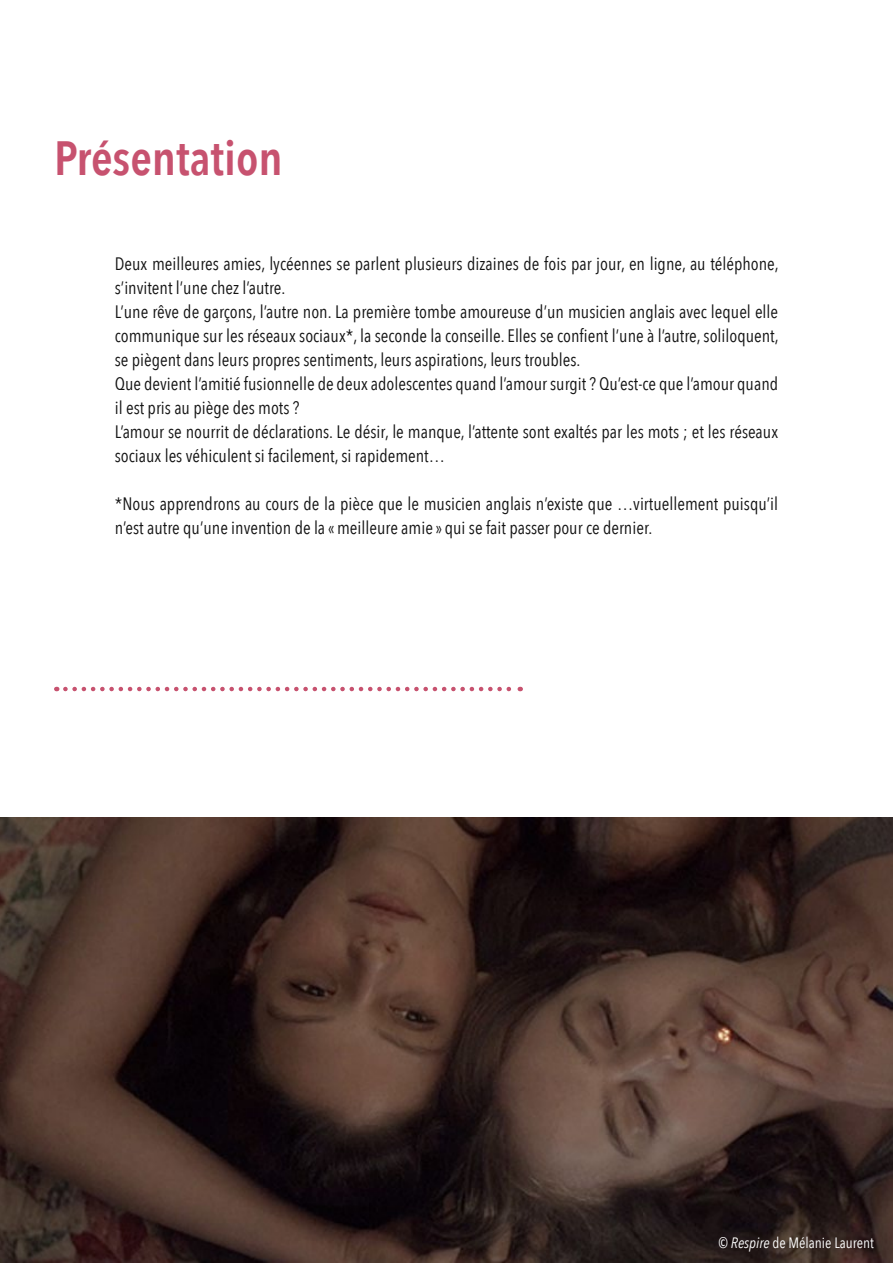
<style>
.page{position:relative;width:893px;height:1263px;background:#fff}
.page>*{position:absolute;margin:0;border:0;box-sizing:border-box;transform-origin:0 0}
.t1{font:600 48px "Avenir Next Condensed";color:#c7526f}
.t2{font:18px/24px "Avenir Next Condensed";color:#121212}
.t3{font:15px "Avenir Next Condensed";color:#fff}
.s1{font-style:italic}
</style>
<div class="page">
<svg style="left:65px;top:687px;width:456px;height:4px"></svg>
<img style="left:0;top:817px;width:893px;height:446px">
<h1 class="t1" style="left:54px;top:116px;width:230px">Présentation</h1>
<p class="t2" style="left:115px;top:251px;width:665px">Deux meilleures amies, lycéennes se parlent plusieurs dizaines de fois par jour, en ligne, au téléphone, s’invitent l’une chez l’autre.<br>L’une rêve de garçons, l’autre non. La première tombe amoureuse d’un musicien anglais avec lequel elle communique sur les réseaux sociaux*, la seconde la conseille. Elles se confient l’une à l’autre, soliloquent, se piègent dans leurs propres sentiments, leurs aspirations, leurs troubles.<br>Que devient l’amitié fusionnelle de deux adolescentes quand l’amour surgit ? Qu’est-ce que l’amour quand il est pris au piège des mots ?<br>L’amour se nourrit de déclarations. Le désir, le manque, l’attente sont exaltés par les mots ; et les réseaux sociaux les véhiculent si facilement, si rapidement…</p>
<p class="t2" style="left:115px;top:491px;width:665px">*Nous apprendrons au cours de la pièce que le musicien anglais n’existe que …virtuellement puisqu’il n’est autre qu’une invention de la « meilleure amie » qui se fait passer pour ce dernier.</p>
<p class="t3" style="left:719px;top:1230px;width:157px">© <span class="s1">Respire</span> de Mélanie Laurent</p>
</div>
